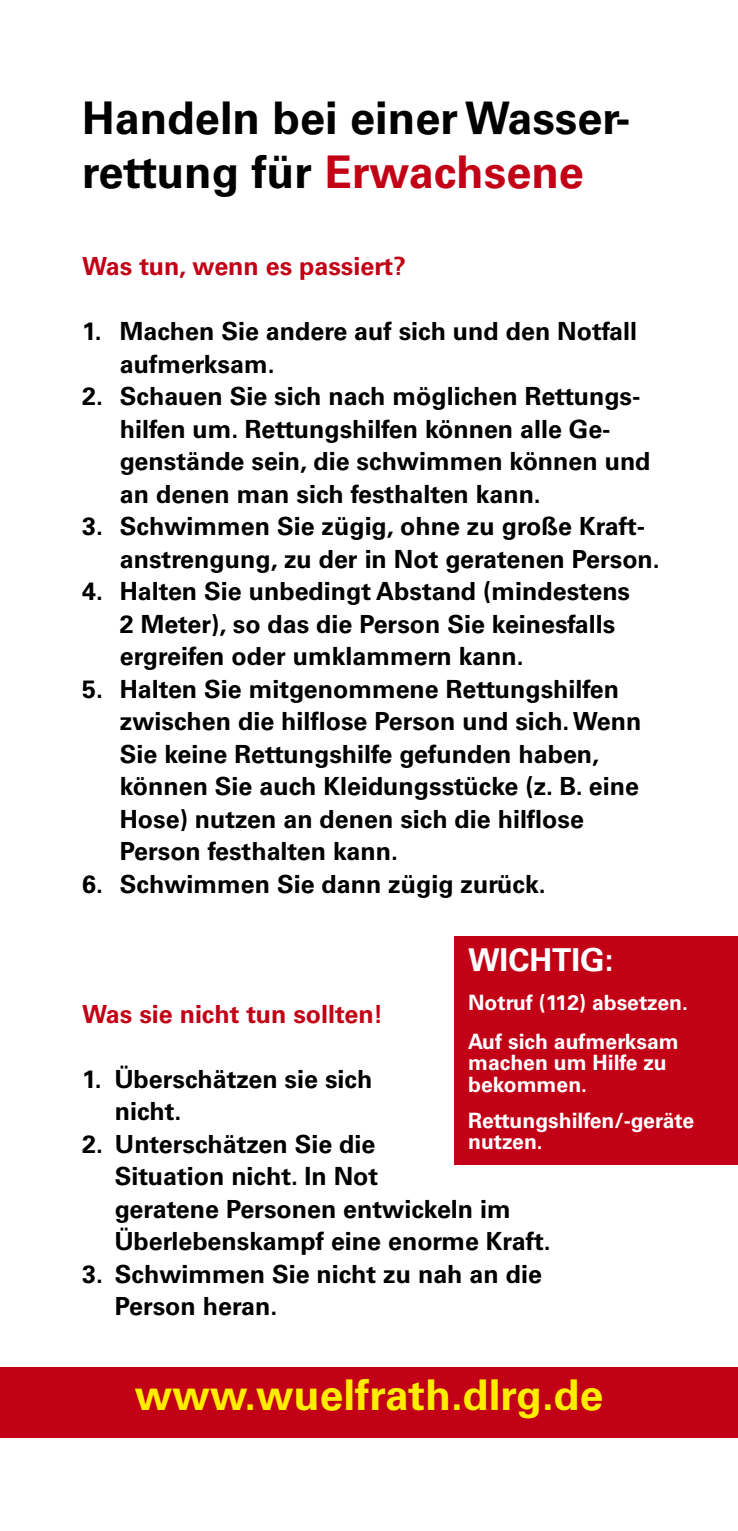
<style>
.page{position:relative;width:738px;height:1531px;background:#fff}
.page>*{position:absolute;margin:0;border:0;box-sizing:border-box;transform-origin:0 0}
.t1{font:700 45px/54px "Univers LT Pro 65";color:#000}
.t2{font:700 42.25px "Univers LT Pro 65";color:#ffed00}
.t3{font:700 31.5px "Univers LT Pro 65";color:#fff}
.t4{font:700 25px/32.5px "Univers LT Pro 65";color:#000}
.t5{font:700 25px "Univers LT Pro 65";color:#c20016}
.t6{font:700 21px/21.8px "Univers LT Pro 65";color:#fff}
.s1{color:#c20016}
</style>
<div class="page">
<div style="left:0;top:1366px;width:737px;height:71px;background:#c20016"></div>
<div style="left:454px;top:935px;width:283px;height:229px;background:#c20016"></div>
<h1 class="t1" style="left:82px;top:91px;width:549px">Handeln bei einer Wasser&shy;rettung für <span class="s1">Erwachsene</span></h1>
<p class="t5" style="left:82px;top:251px;width:325px">Was tun, wenn es passiert?</p>
<p class="t4" style="left:120px;top:315px;width:518px;text-indent:-38px">1. Machen Sie andere auf sich und den Notfall aufmerksam.</p>
<p class="t4" style="left:120px;top:380px;width:532px;text-indent:-38px">2. Schauen Sie sich nach möglichen Rettungs&shy;hilfen um. Rettungshilfen können alle Ge&shy;genstände sein, die schwimmen können und an denen man sich festhalten kann.</p>
<p class="t4" style="left:120px;top:510px;width:541px;text-indent:-38px">3. Schwimmen Sie zügig, ohne zu große Kraft&shy;anstrengung, zu der in Not geratenen Person.</p>
<p class="t4" style="left:120px;top:575px;width:511px;text-indent:-38px">4. Halten Sie unbedingt Abstand (mindestens<br>2 Meter), so das die Person Sie keinesfalls ergreifen oder umklammern kann.</p>
<p class="t4" style="left:120px;top:673px;width:522px;text-indent:-38px">5. Halten Sie mitgenommene Rettungshilfen zwischen die hilflose Person und sich. Wenn Sie keine Rettungshilfe gefunden haben, können Sie auch Kleidungsstücke (z. B. eine Hose) nutzen an denen sich die hilflose Person festhalten kann.</p>
<p class="t4" style="left:82px;top:868px;width:464px">6. Schwimmen Sie dann zügig zurück.</p>
<p class="t3" style="left:467px;top:941px;width:147px">WICHTIG:</p>
<p class="t6" style="left:467px;top:984px;width:221px;line-height:38.2px">Notruf (112) absetzen.<br>Auf sich aufmerksam</p>
<p class="t6" style="left:467px;top:1052px;width:200px">machen um Hilfe zu bekommen.</p>
<p class="t6" style="left:467px;top:1109px;width:227px">Rettungshilfen/-geräte nutzen.</p>
<p class="t5" style="left:82px;top:999px;width:302px">Was sie nicht tun sollten!</p>
<p class="t4" style="left:115px;top:1063px;width:259px;text-indent:-32px">1. Überschätzen sie sich nicht.</p>
<p class="t4" style="left:115px;top:1128px;width:437px;text-indent:-32px">2. Unterschätzen Sie die<br>Situation nicht. In Not<br>geratene Personen entwickeln im<br>Überlebenskampf eine enorme Kraft.</p>
<p class="t4" style="left:115px;top:1258px;width:428px;text-indent:-32px">3. Schwimmen Sie nicht zu nah an die<br>Person heran.</p>
<h2 class="t2" style="left:135px;top:1369px;width:469px">www.wuelfrath.dlrg.de</h2>
</div>
